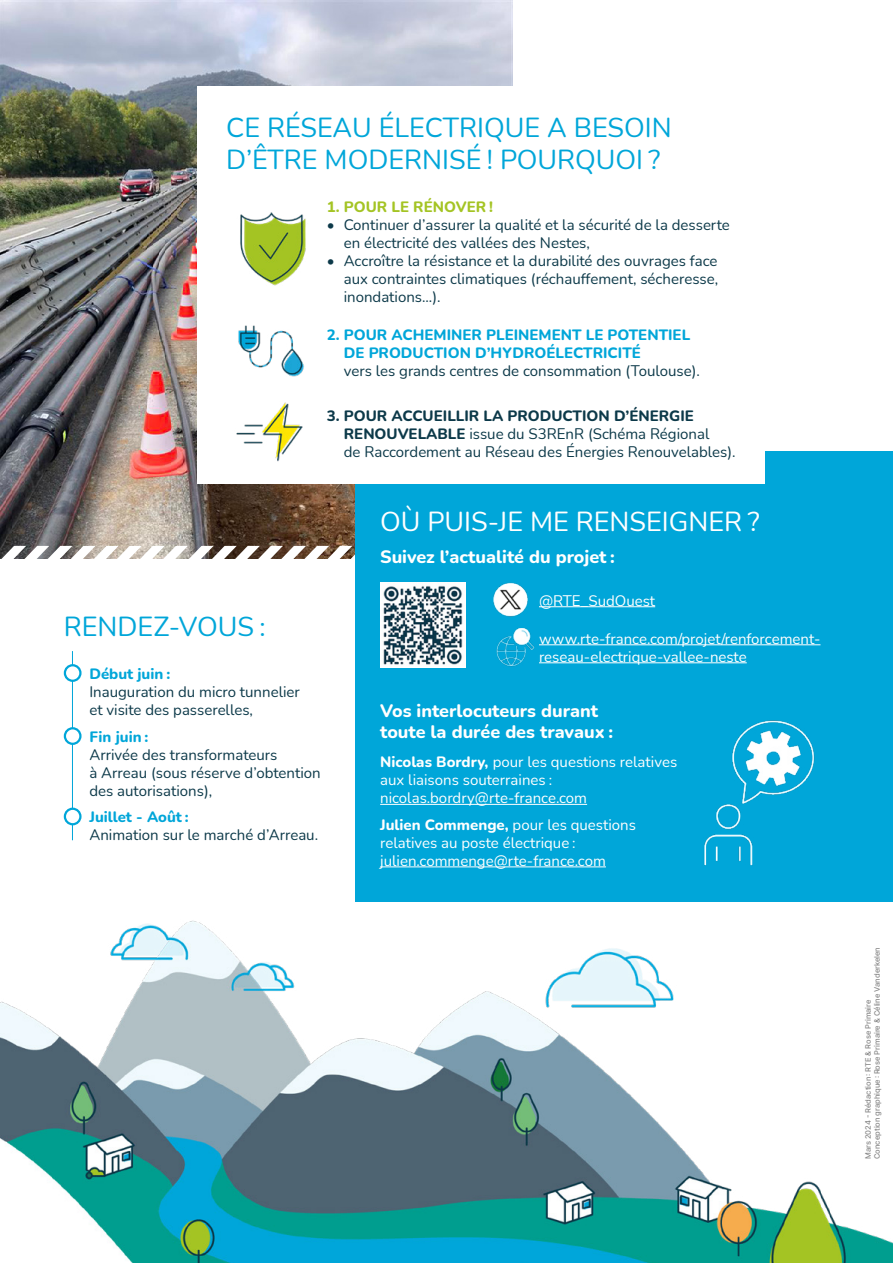
<style>
.page{position:relative;width:893px;height:1263px;background:#fff}
.page>*{position:absolute;margin:0;border:0;box-sizing:border-box;transform-origin:0 0}
.t1{font:27px/32.4px "Nunito";color:#00a6d9}
.t2{font:27px "Nunito";color:#fff}
.t3{font:800 18px/21.6px "Nunito";color:#fff}
.t4{font:15px/18px "Nunito";color:#0c3949}
.t5{font:15px/18px "Nunito";color:#fff}
.t6{font:800 15px/18px "Nunito";color:#00a6d9}
.t7{font:800 15px "Nunito";color:#a4c424}
.t8{font:500 7.5px/9px "Inter";color:#878787}
.s1{font-weight:800}
</style>
<div class="page">
<img style="left:0;top:920px;width:893px;height:343px">
<img style="left:0;top:0;width:513px;height:546px">
<svg style="left:0;top:546px;width:355px;height:13px"></svg>
<div style="left:355px;top:451px;width:538px;height:450px;background:#00a6d9"></div>
<hr style="left:380px;top:804px;width:207px;height:1px;background:#fff">
<hr style="left:380px;top:867px;width:226px;height:1px;background:#fff">
<img style="left:496px;top:628px;width:39px;height:39px">
<hr style="left:539px;top:644px;width:281px;height:1px;background:#fff">
<hr style="left:539px;top:662px;width:208px;height:1px;background:#fff">
<hr style="left:539px;top:606px;width:116px;height:1px;background:#fff">
<img style="left:494px;top:582px;width:34px;height:34px">
<div style="left:197px;top:86px;width:567px;height:397px;background:#fff"></div>
<hr style="left:72px;top:651px;width:1px;height:189px;background:#00a6d9">
<svg style="left:65px;top:665px;width:15px;height:16px"></svg>
<div style="left:64px;top:664px;width:18px;height:18px;border:2px solid #00a6d9;border-radius:50%"></div>
<svg style="left:65px;top:728px;width:15px;height:16px"></svg>
<div style="left:64px;top:727px;width:18px;height:18px;border:2px solid #00a6d9;border-radius:50%"></div>
<div style="left:65px;top:809px;width:15px;height:15px;background:#fff;border-radius:50%"></div>
<div style="left:64px;top:808px;width:18px;height:17px;border:2px solid #00a6d9;border-radius:50%"></div>
<img style="left:381px;top:582px;width:85px;height:85px">
<img style="left:704px;top:720px;width:111px;height:146px">
<img style="left:240px;top:212px;width:66px;height:74px">
<img style="left:236px;top:402px;width:67px;height:60px">
<img style="left:238px;top:325px;width:66px;height:52px">
<h1 class="t1" style="left:226px;top:110px;width:447px">CE RÉSEAU ÉLECTRIQUE A BESOIN<br>D’ÊTRE MODERNISÉ ! POURQUOI ?</h1>
<p class="t7" style="left:327px;top:196px;width:168px">1. POUR LE RÉNOVER !</p>
<p class="t4" style="left:344px;top:215px;width:388px;text-indent:-17px">• Continuer d’assurer la qualité et la sécurité de la desserte en électricité des vallées des Nestes,</p>
<p class="t4" style="left:344px;top:251px;width:376px;text-align:justify;text-indent:-17px">• Accroître la résistance et la durabilité des ouvrages face aux contraintes climatiques (réchauffement, sécheresse, inondations...).</p>
<p class="t6" style="left:344px;top:325px;width:348px;text-indent:-17px">2. POUR ACHEMINER PLEINEMENT LE POTENTIEL<br>DE PRODUCTION D’HYDROÉLECTRICITÉ</p>
<p class="t4" style="left:344px;top:361px;width:358px">vers les grands centres de consommation (Toulouse).</p>
<p class="t4" style="left:344px;top:406px;width:393px;text-indent:-17px"><span class="s1">3. POUR ACCUEILLIR LA PRODUCTION D’ÉNERGIE<br>RENOUVELABLE</span> issue du S3REnR (Schéma Régional<br>de Raccordement au Réseau des Énergies Renouvelables).</p>
<h1 class="t2" style="left:380px;top:503px;width:381px">OÙ PUIS-JE ME RENSEIGNER ?</h1>
<p class="t3" style="left:380px;top:545px;width:236px">Suivez l’actualité du projet :</p>
<h1 class="t1" style="left:64px;top:609px;width:203px">RENDEZ-VOUS :</h1>
<p class="t6" style="left:89px;top:664px;width:82px">Début juin :</p>
<p class="t4" style="left:89px;top:682px;width:212px">Inauguration du micro tunnelier et visite des passerelles,</p>
<p class="t6" style="left:89px;top:727px;width:61px">Fin juin :</p>
<p class="t4" style="left:89px;top:745px;width:233px">Arrivée des transformateurs<br>à Arreau (sous réserve d’obtention des autorisations),</p>
<p class="t6" style="left:89px;top:807px;width:101px">Juillet - Août :</p>
<p class="t4" style="left:89px;top:825px;width:230px">Animation sur le marché d’Arreau.</p>
<p class="t5" style="left:539px;top:591px;width:118px">@RTE_SudOuest</p>
<p class="t5" style="left:539px;top:629px;width:283px">www.rte-france.com/projet/renforcement&shy;reseau-electrique-vallee-neste</p>
<p class="t3" style="left:380px;top:699px;width:234px">Vos interlocuteurs durant toute la durée des travaux :</p>
<p class="t5" style="left:380px;top:752px;width:299px"><span class="s1">Nicolas Bordry,</span> pour les questions relatives aux liaisons souterraines : nicolas.bordry@rte-france.com</p>
<p class="t5" style="left:380px;top:815px;width:257px"><span class="s1">Julien Commenge,</span> pour les questions relatives au poste électrique : julien.commenge@rte-france.com</p>
<p class="t8" style="left:863px;top:1159px;width:213px;rotate:-90deg">Mars 2024 - Rédaction: RTE &amp; Rose Primaire<br>Conception graphique: Rose Primaire &amp; Céline Vanderkelen</p>
</div>
